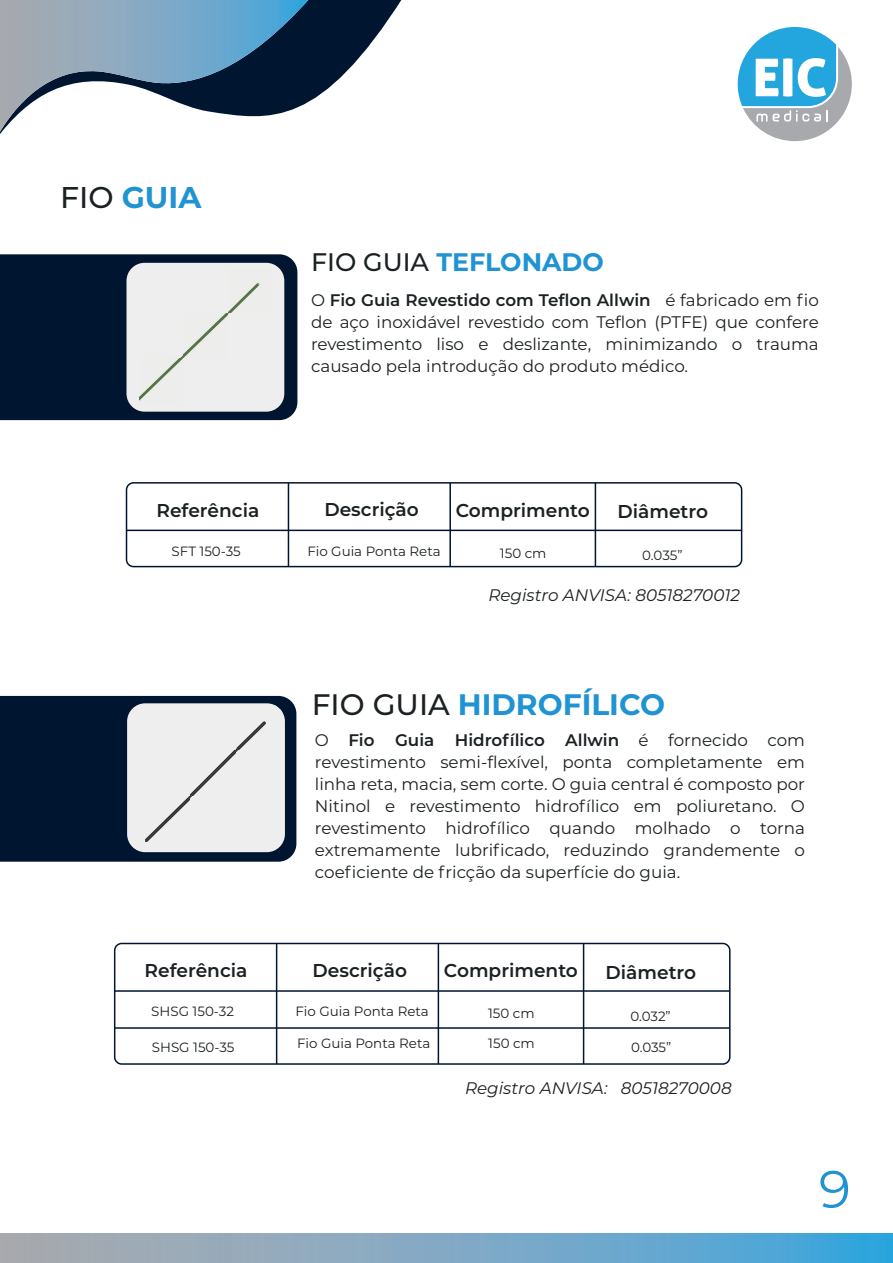
<style>
.page{position:relative;width:893px;height:1263px;background:#fff}
.page>*{position:absolute;margin:0;border:0;box-sizing:border-box;transform-origin:0 0}
.t1{font:52.5px "Montserrat";color:#2193d2}
.t2{font:700 30px "Montserrat";color:#2093d2}
.t3{font:700 29.7px "Montserrat";color:#2093d2}
.t4{font:700 25.35px "Montserrat";color:#2093d2}
.t5{font:600 18.6px "Montserrat";color:#1b2022}
.t6{font:16.8px/21.9px "Montserrat";color:#1b2022;text-align:justify}
.t7{font:italic 16.8px "Montserrat";color:#1b2022}
.t8{font:13.35px "Montserrat";color:#1b2022}
.s1{font-weight:500;color:#1b2022}
.s2{font-weight:600}
</style>
<div class="page">
<svg style="left:0;top:0;width:402px;height:134px"></svg>
<svg style="left:0;top:0;width:308px;height:132px"></svg>
<svg style="left:0;top:1233px;width:893px;height:30px;background:#7aa8c5"></svg>
<div style="left:0;top:696px;width:296px;height:166px;background:#00152f"></div>
<div style="left:0;top:254px;width:297px;height:166px;background:#00152f"></div>
<div style="left:126px;top:482px;width:616px;height:85px;border:2px solid #01152f;border-radius:7px"></div>
<hr style="left:127px;top:530px;width:615px;height:1px;background:#01152f">
<hr style="left:288px;top:483px;width:1px;height:84px;background:#01152f">
<hr style="left:449px;top:483px;width:2px;height:84px;background:#01152f">
<hr style="left:595px;top:483px;width:1px;height:84px;background:#01152f">
<div style="left:114px;top:943px;width:616px;height:122px;border:2px solid #01152f;border-radius:7px"></div>
<hr style="left:115px;top:990px;width:615px;height:2px;background:#01152f">
<hr style="left:115px;top:1027px;width:615px;height:2px;background:#01152f">
<hr style="left:276px;top:943px;width:1px;height:121px;background:#01152f">
<hr style="left:438px;top:943px;width:1px;height:121px;background:#01152f">
<hr style="left:583px;top:943px;width:1px;height:121px;background:#01152f">
<svg style="left:738px;top:27px;width:114px;height:114px"></svg>
<div style="left:127px;top:263px;width:157px;height:149px;background:#edeeed;border-radius:18px"></div>
<div style="left:127px;top:703px;width:158px;height:149px;background:#edeeed;border-radius:18px"></div>
<img style="left:146px;top:705px;width:136px;height:136px">
<img style="left:140px;top:283px;width:120px;height:117px">
<h2 class="t2" style="left:60px;top:176px;width:143px"><span class="s1">FIO</span> GUIA</h2>
<h3 class="t4" style="left:311px;top:243px;width:294px"><span class="s1">FIO GUIA</span> TEFLONADO</h3>
<p class="t6" style="left:311px;top:289px;width:509px">O <span class="s2">Fio Guia Revestido com Teflon Allwin</span> é fabricado em fio de aço inoxidável revestido com Teflon (PTFE) que confere revestimento liso e deslizante, minimizando o trauma causado pela introdução do produto médico.</p>
<p class="t5" style="left:156px;top:497px;width:104px">Referência</p>
<p class="t5" style="left:324px;top:497px;width:96px">Descrição</p>
<p class="t5" style="left:456px;top:497px;width:136px">Comprimento</p>
<p class="t5" style="left:617px;top:498px;width:92px">Diâmetro</p>
<p class="t8" style="left:172px;top:542px;width:71px">SFT 150-35</p>
<p class="t8" style="left:307px;top:542px;width:135px">Fio Guia Ponta Reta</p>
<p class="t8" style="left:500px;top:544px;width:48px">150 cm</p>
<p class="t8" style="left:642px;top:546px;width:42px">0.035”</p>
<p class="t7" style="left:488px;top:583px;width:253px">Registro ANVISA: 80518270012</p>
<h3 class="t3" style="left:312px;top:683px;width:355px"><span class="s1">FIO GUIA</span> HIDROFÍLICO</h3>
<p class="t6" style="left:315px;top:729px;width:492px">O <span class="s2">Fio Guia Hidrofílico Allwin</span> é fornecido com revestimento semi-flexível, ponta completamente em linha reta, macia, sem corte. O guia central é composto por Nitinol e revestimento hidrofílico em poliuretano. O revestimento hidrofílico quando molhado o torna extremamente lubrificado, reduzindo grandemente o coeficiente de fricção da superfície do guia.</p>
<p class="t5" style="left:145px;top:957px;width:104px">Referência</p>
<p class="t5" style="left:313px;top:957px;width:96px">Descrição</p>
<p class="t5" style="left:444px;top:957px;width:136px">Comprimento</p>
<p class="t5" style="left:605px;top:959px;width:92px">Diâmetro</p>
<p class="t8" style="left:151px;top:1002px;width:84px">SHSG 150-32</p>
<p class="t8" style="left:152px;top:1038px;width:84px">SHSG 150-35</p>
<p class="t8" style="left:296px;top:1002px;width:135px">Fio Guia Ponta Reta</p>
<p class="t8" style="left:297px;top:1034px;width:135px">Fio Guia Ponta Reta</p>
<p class="t8" style="left:488px;top:1004px;width:48px">150 cm</p>
<p class="t8" style="left:488px;top:1034px;width:48px">150 cm</p>
<p class="t8" style="left:630px;top:1007px;width:42px">0.032”</p>
<p class="t8" style="left:631px;top:1038px;width:42px">0.035”</p>
<p class="t7" style="left:465px;top:1076px;width:268px">Registro ANVISA: 80518270008</p>
<h1 class="t1" style="left:819px;top:1153px;width:33px">9</h1>
</div>
